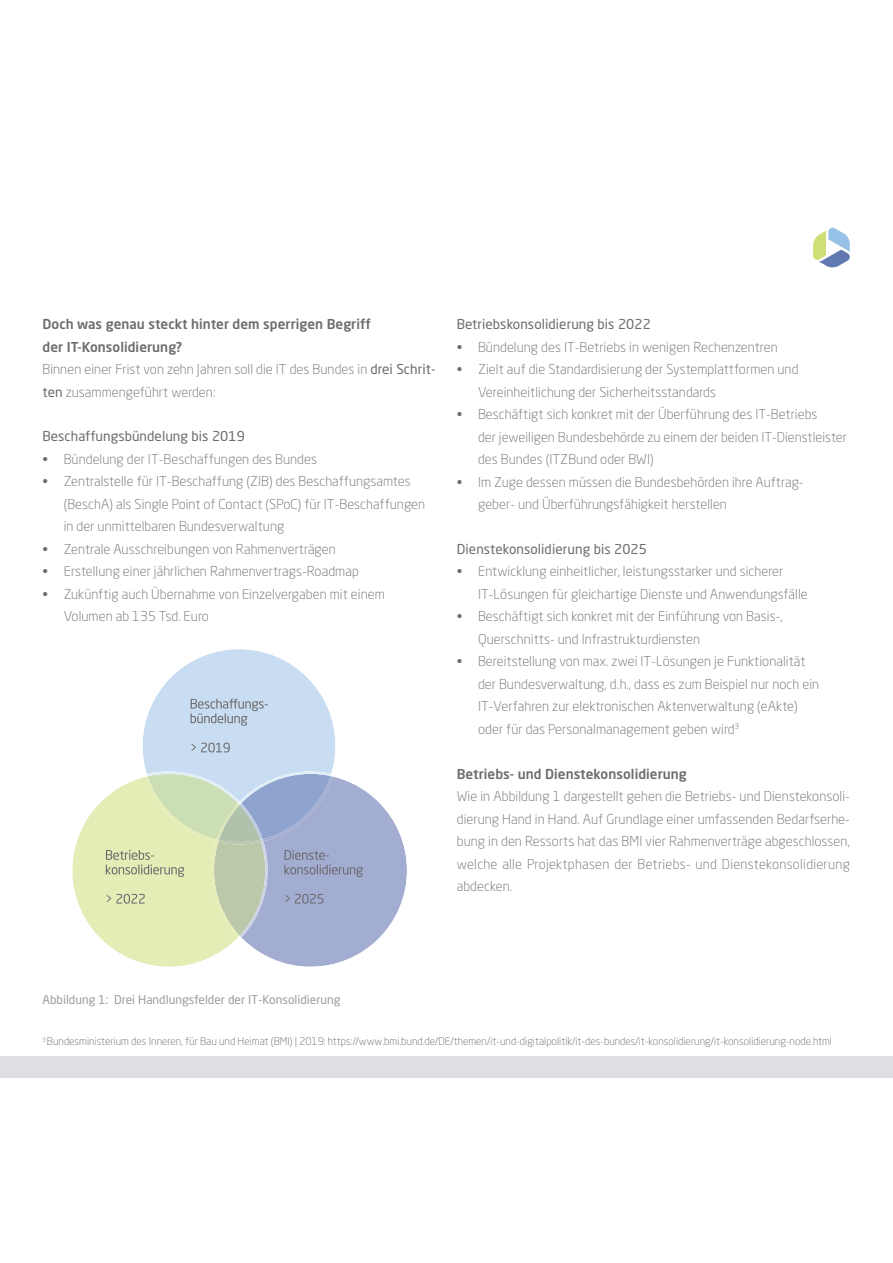
<style>
.page{position:relative;width:893px;height:1263px;background:#fff}
.page>*{position:absolute;margin:0;border:0;box-sizing:border-box;transform-origin:0 0}
.t1{font:300 13.5px/22.5px "Neo Sans Pro";letter-spacing:.005em;color:#6d6b6e}
.t2{font:13.5px "Neo Sans Pro";letter-spacing:.005em;color:#6d6b6e}
.t3{font:500 13.5px "Neo Sans Pro";letter-spacing:.005em;color:#6d6b6e}
.t4{font:12px "Neo Sans Pro";color:#9b9da2}
.t5{font:300 10.5px "Neo Sans Pro";color:#68686b}
.s1{font-weight:500}
.s2{font-weight:400}
</style>
<div class="page">
<div style="left:0;top:1056px;width:892px;height:21px;background:#dddfe2"></div>
<svg style="left:813px;top:227px;width:37px;height:41px"></svg>
<svg style="left:72px;top:649px;width:335px;height:318px"></svg>
<p class="t1" style="left:42px;top:314px;width:394px"><span class="s1">Doch was genau steckt hinter dem sperrigen Begriff<br>der IT-Konsolidierung?<br></span>Binnen einer Frist von zehn Jahren soll die IT des Bundes in <span class="s2">drei Schrit&shy;ten</span> zusammengeführt werden:</p>
<p class="t2" style="left:42px;top:431px;width:204px">Beschaffungsbündelung bis 2019</p>
<p class="t1" style="left:42px;top:449px;width:276px">• Bündelung der IT-Beschaffungen des Bundes</p>
<p class="t1" style="left:64px;top:471px;width:363px;text-indent:-21px">• Zentralstelle für IT-Beschaffung (ZIB) des Beschaffungsamtes (BeschA) als Single Point of Contact (SPoC) für IT-Beschaffungen in der unmittelbaren Bundesverwaltung</p>
<p class="t1" style="left:42px;top:539px;width:295px">• Zentrale Ausschreibungen von Rahmenverträgen</p>
<p class="t1" style="left:42px;top:561px;width:318px">• Erstellung einer jährlichen Rahmenvertrags-Roadmap</p>
<p class="t1" style="left:64px;top:584px;width:322px;text-indent:-21px">• Zukünftig auch Übernahme von Einzelvergaben mit einem<br>Volumen ab 135 Tsd. Euro</p>
<p class="t2" style="left:457px;top:319px;width:196px">Betriebskonsolidierung bis 2022</p>
<p class="t1" style="left:457px;top:336px;width:322px">• Bündelung des IT-Betriebs in wenigen Rechenzentren</p>
<p class="t1" style="left:478px;top:359px;width:322px;text-indent:-21px">• Zielt auf die Standardisierung der Systemplattformen und<br>Vereinheitlichung der Sicherheitsstandards</p>
<p class="t1" style="left:478px;top:404px;width:370px;text-indent:-21px">• Beschäftigt sich konkret mit der Überführung des IT-Betriebs<br>der jeweiligen Bundesbehörde zu einem der beiden IT-Dienstleister des Bundes (ITZBund oder BWI)</p>
<p class="t1" style="left:478px;top:471px;width:327px;text-indent:-21px">• Im Zuge dessen müssen die Bundesbehörden ihre Auftrag&shy;geber- und Überführungsfähigkeit herstellen</p>
<p class="t2" style="left:457px;top:543px;width:192px">Dienstekonsolidierung bis 2025</p>
<p class="t1" style="left:478px;top:561px;width:331px;text-indent:-21px">• Entwicklung einheitlicher, leistungsstarker und sicherer<br>IT-Lösungen für gleichartige Dienste und Anwendungsfälle</p>
<p class="t1" style="left:478px;top:606px;width:306px;text-indent:-21px">• Beschäftigt sich konkret mit der Einführung von Basis-,<br>Querschnitts- und Infrastrukturdiensten</p>
<p class="t1" style="left:478px;top:651px;width:343px;text-indent:-21px">• Bereitstellung von max. zwei IT-Lösungen je Funktionalität der Bundesverwaltung, d.h., dass es zum Beispiel nur noch ein IT-Verfahren zur elektronischen Aktenverwaltung (eAkte) oder für das Personalmanagement geben wird<sup>3</sup></p>
<p class="t3" style="left:457px;top:768px;width:231px">Betriebs- und Dienstekonsolidierung</p>
<p class="t1" style="left:457px;top:786px;width:395px;text-align:justify">Wie in Abbildung 1 dargestellt gehen die Betriebs- und Dienstekonsoli&shy;dierung Hand in Hand. Auf Grundlage einer umfassenden Bedarfserhe&shy;bung in den Ressorts hat das BMI vier Rahmenverträge abgeschlossen, welche alle Projektphasen der Betriebs- und Dienstekonsolidierung abdecken.</p>
<p class="t4" style="left:42px;top:994px;width:300px">Abbildung 1: Drei Handlungsfelder der IT-Konsolidierung</p>
<p class="t5" style="left:42px;top:1037px;width:791px"><sup>3</sup> Bundesministerium des Inneren, für Bau und Heimat (BMI) | 2019: https://www.bmi.bund.de/DE/themen/it-und-digitalpolitik/it-des-bundes/it-konsolidierung/it-konsolidierung-node.html</p>
</div>
